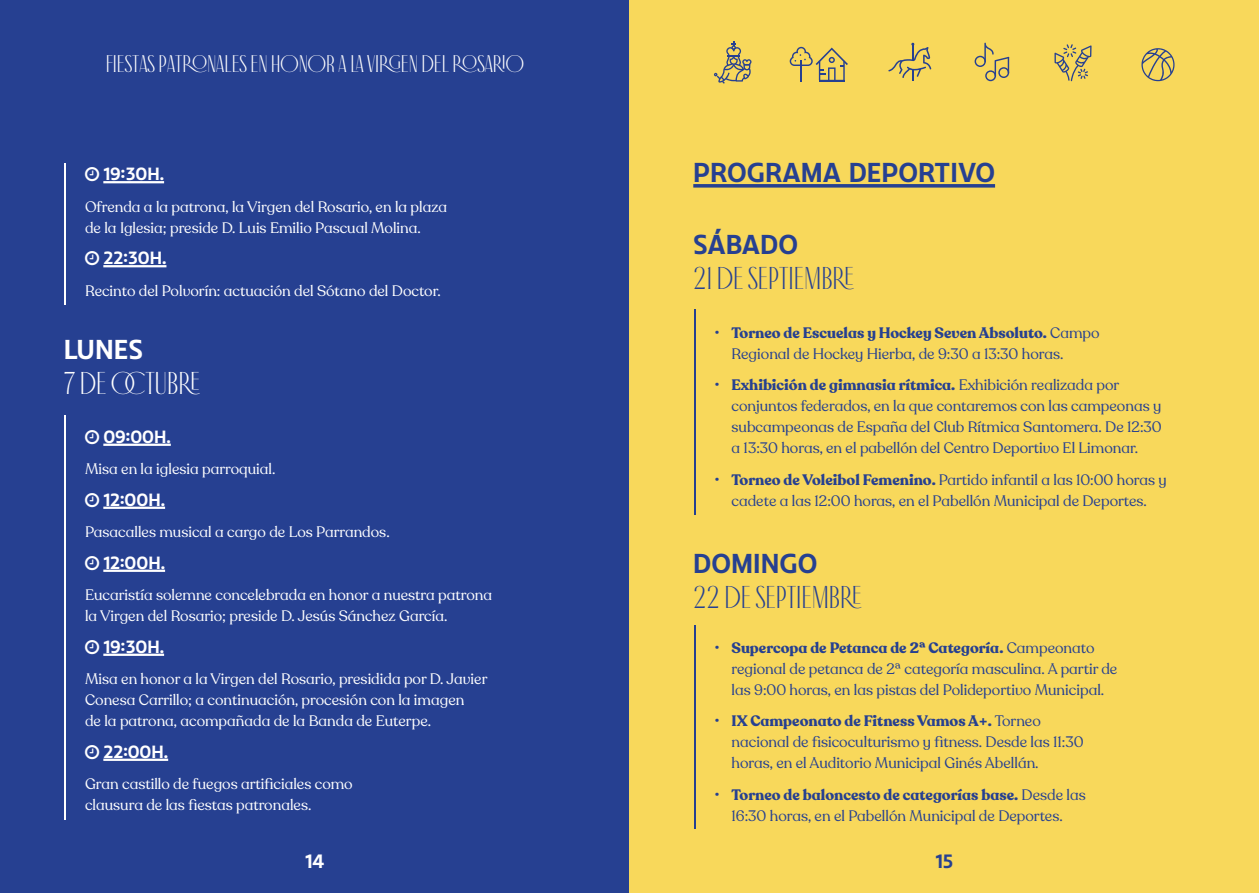
<style>
.page{position:relative;width:1259px;height:893px;background:#fff}
.page>*{position:absolute;margin:0;border:0;box-sizing:border-box;transform-origin:0 0}
.t1{font:31.5px "Antiga";color:#264091}
.t2{font:31.5px "Antiga";color:#fff}
.t3{font:700 25.5px "Chulapa";color:#264091}
.t4{font:700 25.5px "Chulapa";color:#fff}
.t5{font:24px "Antiga";color:#fff}
.t6{font:700 18px "Chulapa";color:#fff}
.t7{font:700 18px "Chulapa";color:#264091}
.t8{font:700 16.5px "Chulapa";color:#fff}
.t9{font:15px/21px "Recoleta Alt";color:#264091}
.t10{font:15px/21px "Recoleta Alt";color:#fff}
.s1{font-weight:700}
</style>
<div class="page">
<div style="left:0;top:0;width:629px;height:893px;background:#264091"></div>
<div style="left:629px;top:0;width:630px;height:893px;background:#f8d85b"></div>
<svg style="left:974px;top:43px;width:35px;height:38px"></svg>
<svg style="left:1054px;top:44px;width:37px;height:37px"></svg>
<svg style="left:1141px;top:48px;width:33px;height:33px"></svg>
<svg style="left:789px;top:47px;width:59px;height:34px"></svg>
<svg style="left:888px;top:43px;width:43px;height:38px"></svg>
<svg style="left:714px;top:42px;width:37px;height:42px"></svg>
<svg style="left:65px;top:163px;width:1px;height:21px"></svg>
<hr style="left:103px;top:181px;width:61px;height:2px;background:#fff">
<hr style="left:65px;top:184px;width:1px;height:58px;background:#fff">
<hr style="left:65px;top:237px;width:1px;height:35px;background:#fff">
<hr style="left:103px;top:265px;width:63px;height:2px;background:#fff">
<hr style="left:65px;top:268px;width:1px;height:37px;background:#fff">
<hr style="left:65px;top:416px;width:1px;height:34px;background:#fff">
<hr style="left:103px;top:444px;width:68px;height:2px;background:#fff">
<hr style="left:65px;top:446px;width:1px;height:38px;background:#fff">
<hr style="left:65px;top:479px;width:1px;height:34px;background:#fff">
<hr style="left:103px;top:507px;width:62px;height:2px;background:#fff">
<hr style="left:65px;top:509px;width:1px;height:38px;background:#fff">
<hr style="left:65px;top:542px;width:1px;height:34px;background:#fff">
<hr style="left:103px;top:570px;width:62px;height:2px;background:#fff">
<hr style="left:65px;top:572px;width:1px;height:59px;background:#fff">
<hr style="left:65px;top:626px;width:1px;height:34px;background:#fff">
<hr style="left:103px;top:654px;width:61px;height:2px;background:#fff">
<hr style="left:65px;top:656px;width:1px;height:80px;background:#fff">
<hr style="left:65px;top:731px;width:1px;height:34px;background:#fff">
<hr style="left:103px;top:759px;width:65px;height:2px;background:#fff">
<hr style="left:65px;top:761px;width:1px;height:59px;background:#fff">
<svg style="left:693px;top:184px;width:302px;height:4px"></svg>
<hr style="left:694px;top:310px;width:1px;height:58px;background:#264091">
<hr style="left:694px;top:362px;width:1px;height:101px;background:#264091">
<hr style="left:694px;top:457px;width:1px;height:58px;background:#264091">
<hr style="left:694px;top:625px;width:1px;height:79px;background:#264091">
<hr style="left:694px;top:698px;width:1px;height:80px;background:#264091">
<hr style="left:694px;top:772px;width:1px;height:56px;background:#264091">
<h3 class="t5" style="left:106px;top:52px;width:420px">FIESTAS PATRONALES EN HONOR A LA VIRGEN DEL ROSARIO</h3>
<p class="t8" style="left:103px;top:164px;width:62px">19:30h.</p>
<p class="t10" style="left:85px;top:196px;width:364px">Ofrenda a la patrona, la Virgen del Rosario, en la plaza de la Iglesia; preside D. Luis Emilio Pascual Molina.</p>
<p class="t8" style="left:103px;top:248px;width:65px">22:30h.</p>
<p class="t10" style="left:85px;top:280px;width:357px">Recinto del Polvorín: actuación del Sótano del Doctor.</p>
<h2 class="t4" style="left:64px;top:333px;width:80px">LUNES</h2>
<h1 class="t2" style="left:64px;top:367px;width:138px">7 DE OCTUBRE</h1>
<p class="t8" style="left:103px;top:426px;width:69px">09:00h.</p>
<p class="t10" style="left:85px;top:459px;width:192px">Misa en la iglesia parroquial.</p>
<p class="t8" style="left:103px;top:489px;width:63px">12:00h.</p>
<p class="t10" style="left:85px;top:522px;width:306px">Pasacalles musical a cargo de Los Parrandos.</p>
<p class="t8" style="left:103px;top:552px;width:63px">12:00h.</p>
<p class="t10" style="left:85px;top:585px;width:408px">Eucaristía solemne concelebrada en honor a nuestra patrona la Virgen del Rosario; preside D. Jesús Sánchez García.</p>
<p class="t8" style="left:103px;top:636px;width:62px">19:30h.</p>
<p class="t10" style="left:85px;top:669px;width:404px">Misa en honor a la Virgen del Rosario, presidida por D. Javier<br>Conesa Carrillo; a continuación, procesión con la imagen<br>de la patrona, acompañada de la Banda de Euterpe.</p>
<p class="t8" style="left:103px;top:741px;width:66px">22:00h.</p>
<p class="t10" style="left:85px;top:774px;width:269px">Gran castillo de fuegos artificiales como clausura de las fiestas patronales.</p>
<p class="t6" style="left:305px;top:850px;width:21px">14</p>
<h2 class="t3" style="left:693px;top:157px;width:303px">PROGRAMA DEPORTIVO</h2>
<h2 class="t3" style="left:693px;top:229px;width:106px">SÁBADO</h2>
<h1 class="t1" style="left:693px;top:263px;width:162px">21 DE SEPTIEMBRE</h1>
<p class="t9" style="left:731px;top:322px;width:369px;text-indent:-17px">• <span class="s1">Torneo de Escuelas y Hockey Seven Absoluto.</span> Campo<br>Regional de Hockey Hierba, de 9:30 a 13:30 horas.</p>
<p class="t9" style="left:731px;top:375px;width:432px;text-indent:-17px">• <span class="s1">Exhibición de gimnasia rítmica.</span> Exhibición realizada por conjuntos federados, en la que contaremos con las campeonas y subcampeonas de España del Club Rítmica Santomera. De 12:30 a 13:30 horas, en el pabellón del Centro Deportivo El Limonar.</p>
<p class="t9" style="left:714px;top:469px;width:453px;text-align:center">• <span class="s1">Torneo de Voleibol Femenino.</span> Partido infantil a las 10:00 horas y cadete a las 12:00 horas, en el Pabellón Municipal de Deportes.</p>
<h2 class="t3" style="left:693px;top:548px;width:126px">DOMINGO</h2>
<h1 class="t1" style="left:693px;top:581px;width:170px">22 DE SEPTIEMBRE</h1>
<p class="t9" style="left:731px;top:637px;width:387px;text-indent:-17px">• <span class="s1">Supercopa de Petanca de 2ª Categoría.</span> Campeonato regional de petanca de 2ª categoría masculina. A partir de las 9:00 horas, en las pistas del Polideportivo Municipal.</p>
<p class="t9" style="left:731px;top:711px;width:353px;text-indent:-17px">• <span class="s1">IX Campeonato de Fitness Vamos A+.</span> Torneo nacional de fisicoculturismo y fitness. Desde las 11:30 horas, en el Auditorio Municipal Ginés Abellán.</p>
<p class="t9" style="left:714px;top:784px;width:373px;text-align:center">• <span class="s1">Torneo de baloncesto de categorías base.</span> Desde las<br>16:30 horas, en el Pabellón Municipal de Deportes.</p>
<p class="t7" style="left:935px;top:850px;width:19px">15</p>
</div>
